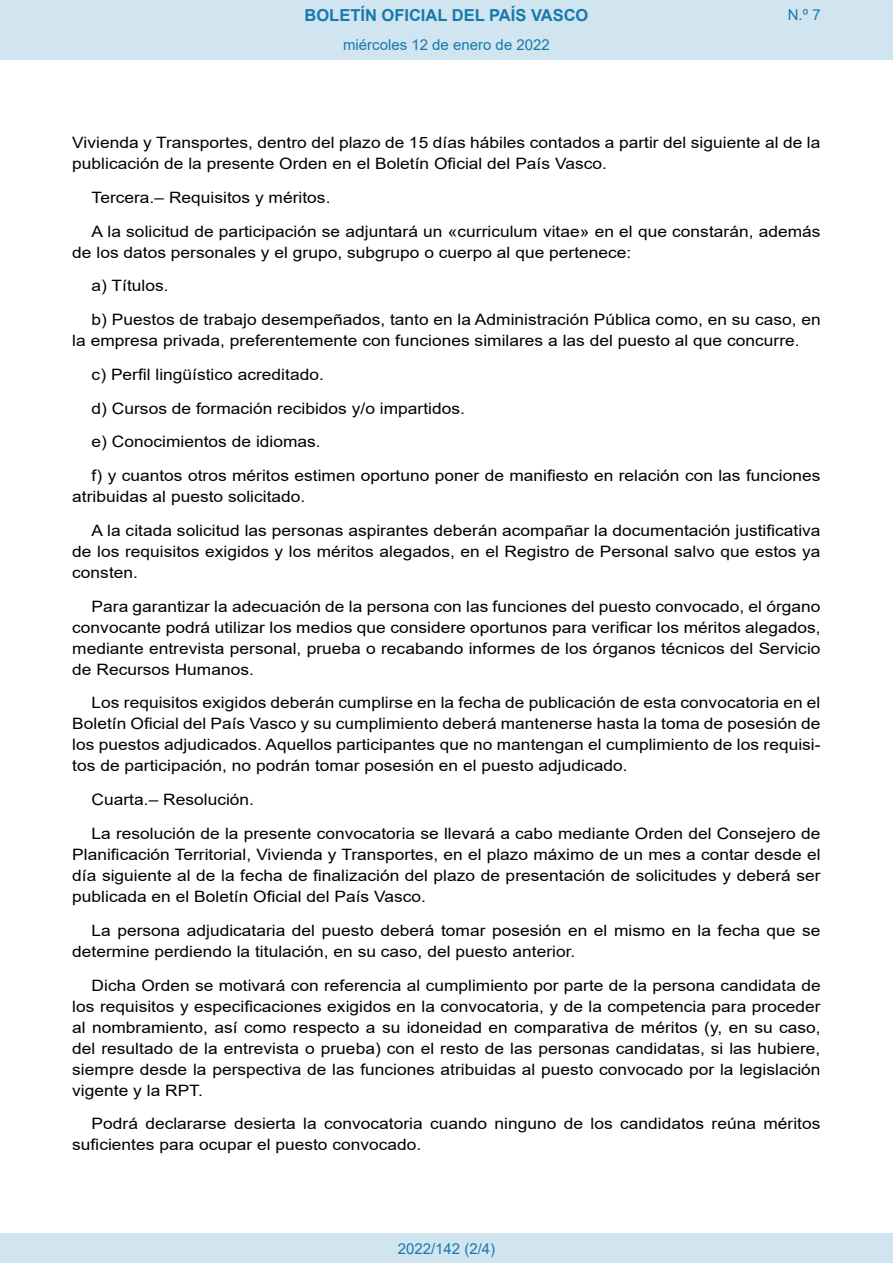
<style>
.page{position:relative;width:893px;height:1263px;background:#fff}
.page>*{position:absolute;margin:0;border:0;box-sizing:border-box;transform-origin:0 0}
.t1{font:700 16.5px "Arial";color:#1879ad}
.BOPVDetalle{font:15.6px/21px "Arial";color:#000;scale:1.11 1}
.Paginacion_Centro{font:15px "Arial";color:#1879ad}
</style>
<div class="page">
<div style="left:0;top:0;width:893px;height:60px;background:#d0e5f0"></div>
<div style="left:0;top:1233px;width:893px;height:30px;background:#d0e5f0"></div>
<p class="t1" style="left:305px;top:3px;width:285px">BOLETÍN OFICIAL DEL PAÍS VASCO</p>
<p class="Paginacion_Centro" style="left:343px;top:35px;width:208px">miércoles 12 de enero de 2022</p>
<p class="Paginacion_Centro" style="left:788px;top:5px;width:34px">N.º 7</p>
<p class="BOPVDetalle" style="left:72px;top:132px;width:675px">Vivienda y Transportes, dentro del plazo de 15 días hábiles contados a partir del siguiente al de la publicación de la presente Orden en el Boletín Oficial del País Vasco.</p>
<p class="BOPVDetalle" style="left:92px;top:187px;width:217px">Tercera.– Requisitos y méritos.</p>
<p class="BOPVDetalle" style="left:72px;top:221px;width:676px;text-indent:19px">A la solicitud de participación se adjuntará un «curriculum vitae» en el que constarán, además de los datos personales y el grupo, subgrupo o cuerpo al que pertenece:</p>
<p class="BOPVDetalle" style="left:92px;top:275px;width:71px">a) Títulos.</p>
<p class="BOPVDetalle" style="left:72px;top:309px;width:676px;text-indent:19px">b) Puestos de trabajo desempeñados, tanto en la Administración Pública como, en su caso, en la empresa privada, preferentemente con funciones similares a las del puesto al que concurre.</p>
<p class="BOPVDetalle" style="left:92px;top:364px;width:211px">c) Perfil lingüístico acreditado.</p>
<p class="BOPVDetalle" style="left:92px;top:398px;width:338px">d) Cursos de formación recibidos y/o impartidos.</p>
<p class="BOPVDetalle" style="left:92px;top:431px;width:208px">e) Conocimientos de idiomas.</p>
<p class="BOPVDetalle" style="left:72px;top:465px;width:675px;text-indent:19px">f) y cuantos otros méritos estimen oportuno poner de manifiesto en relación con las funciones atribuidas al puesto solicitado.</p>
<p class="BOPVDetalle" style="left:72px;top:520px;width:676px;text-align:justify;text-indent:19px">A la citada solicitud las personas aspirantes deberán acompañar la documentación justificativa de los requisitos exigidos y los méritos alegados, en el Registro de Personal salvo que estos ya consten.</p>
<p class="BOPVDetalle" style="left:72px;top:596px;width:676px;text-align:justify;text-indent:19px">Para garantizar la adecuación de la persona con las funciones del puesto convocado, el órgano convocante podrá utilizar los medios que considere oportunos para verificar los méritos alegados, mediante entrevista personal, prueba o recabando informes de los órganos técnicos del Servicio de Recursos Humanos.</p>
<p class="BOPVDetalle" style="left:72px;top:692px;width:676px;text-align:justify;text-indent:19px">Los requisitos exigidos deberán cumplirse en la fecha de publicación de esta convocatoria en el Boletín Oficial del País Vasco y su cumplimiento deberá mantenerse hasta la toma de posesión de los puestos adjudicados. Aquellos participantes que no mantengan el cumplimiento de los requisi&shy;tos de participación, no podrán tomar posesión en el puesto adjudicado.</p>
<p class="BOPVDetalle" style="left:92px;top:789px;width:148px">Cuarta.– Resolución.</p>
<p class="BOPVDetalle" style="left:72px;top:823px;width:676px;text-align:justify;text-indent:19px">La resolución de la presente convocatoria se llevará a cabo mediante Orden del Consejero de Planificación Territorial, Vivienda y Transportes, en el plazo máximo de un mes a contar desde el día siguiente al de la fecha de finalización del plazo de presentación de solicitudes y deberá ser publicada en el Boletín Oficial del País Vasco.</p>
<p class="BOPVDetalle" style="left:72px;top:920px;width:675px;text-indent:19px">La persona adjudicataria del puesto deberá tomar posesión en el mismo en la fecha que se determine perdiendo la titulación, en su caso, del puesto anterior.</p>
<p class="BOPVDetalle" style="left:72px;top:974px;width:676px;text-align:justify;text-indent:19px">Dicha Orden se motivará con referencia al cumplimiento por parte de la persona candidata de los requisitos y especificaciones exigidos en la convocatoria, y de la competencia para proceder al nombramiento, así como respecto a su idoneidad en comparativa de méritos (y, en su caso, del resultado de la entrevista o prueba) con el resto de las personas candidatas, si las hubiere, siempre desde la perspectiva de las funciones atribuidas al puesto convocado por la legislación vigente y la RPT.</p>
<p class="BOPVDetalle" style="left:72px;top:1113px;width:676px;text-indent:19px">Podrá declararse desierta la convocatoria cuando ninguno de los candidatos reúna méritos suficientes para ocupar el puesto convocado.</p>
<p class="Paginacion_Centro" style="left:398px;top:1238px;width:99px">2022/142 (2/4)</p>
</div>
